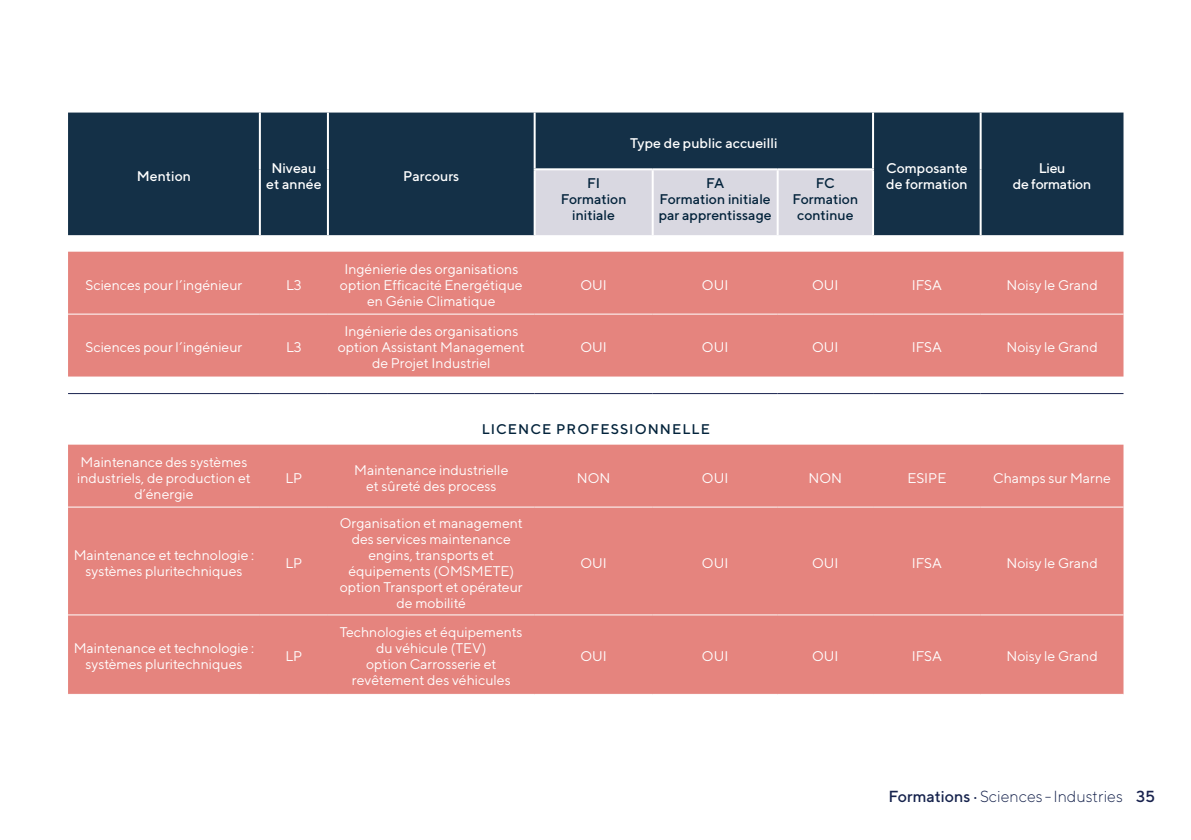
<style>
.page{position:relative;width:1191px;height:840px;background:#fff}
.page>*{position:absolute;margin:0;border:0;box-sizing:border-box;transform-origin:0 0}
.t1{font:300 16px "TT Norms";color:#16234d}
.t2{font:500 16px "TT Norms";color:#18224e}
.Exergue{font:14px/16px "TT Norms";color:#fff;text-align:center}
.Exergue-2{font:500 14px/16px "TT Norms";color:#fff;text-align:center}
.Exergue-3{font:500 14px/16px "TT Norms";color:#03233b;text-align:center}
.Exergue-4{font:500 14px "TT Norms";letter-spacing:.075em;color:#03233b}
.Exergue-5{font:500 14px "TT Norms";letter-spacing:-.02em;color:#fff}
.s1{font-weight:500}
</style>
<div class="page">
<div style="left:68px;top:112px;width:1055px;height:123px;background:#143047"></div>
<div style="left:535px;top:170px;width:337px;height:65px;background:#d9d8e1"></div>
<svg style="left:68px;top:251px;width:1055px;height:442px;background:#e99792"></svg>
<hr style="left:872px;top:112px;width:2px;height:56px;background:#fff">
<hr style="left:979px;top:112px;width:2px;height:57px;background:#fff">
<hr style="left:872px;top:170px;width:2px;height:65px;background:#fff">
<hr style="left:979px;top:169px;width:2px;height:66px;background:#fff">
<hr style="left:259px;top:112px;width:2px;height:57px;background:#fff">
<hr style="left:327px;top:112px;width:2px;height:57px;background:#fff">
<hr style="left:533px;top:112px;width:2px;height:56px;background:#fff">
<hr style="left:259px;top:169px;width:2px;height:66px;background:#fff">
<hr style="left:327px;top:169px;width:2px;height:66px;background:#fff">
<hr style="left:533px;top:168px;width:119px;height:2px;background:#fff">
<hr style="left:533px;top:170px;width:2px;height:65px;background:#fff">
<hr style="left:652px;top:168px;width:125px;height:2px;background:#fff">
<hr style="left:651px;top:170px;width:2px;height:65px;background:#fff">
<hr style="left:777px;top:168px;width:97px;height:2px;background:#fff">
<hr style="left:776px;top:170px;width:2px;height:65px;background:#fff">
<hr style="left:68px;top:393px;width:192px;height:1px;background:#18224e">
<hr style="left:260px;top:393px;width:68px;height:1px;background:#18224e">
<hr style="left:328px;top:393px;width:206px;height:1px;background:#18224e">
<hr style="left:534px;top:393px;width:118px;height:1px;background:#18224e">
<hr style="left:652px;top:393px;width:125px;height:1px;background:#18224e">
<hr style="left:777px;top:393px;width:96px;height:1px;background:#18224e">
<hr style="left:873px;top:393px;width:107px;height:1px;background:#18224e">
<hr style="left:980px;top:393px;width:143px;height:1px;background:#18224e">
<hr style="left:68px;top:313px;width:192px;height:1px;background:#fff">
<hr style="left:260px;top:313px;width:68px;height:1px;background:#fff">
<hr style="left:328px;top:313px;width:206px;height:1px;background:#fff">
<hr style="left:68px;top:506px;width:192px;height:1px;background:#fff">
<hr style="left:260px;top:506px;width:68px;height:1px;background:#fff">
<hr style="left:328px;top:506px;width:206px;height:1px;background:#fff">
<hr style="left:68px;top:614px;width:192px;height:1px;background:#fff">
<hr style="left:260px;top:614px;width:68px;height:1px;background:#fff">
<hr style="left:328px;top:614px;width:206px;height:1px;background:#fff">
<hr style="left:534px;top:313px;width:118px;height:1px;background:#fff">
<hr style="left:652px;top:313px;width:125px;height:1px;background:#fff">
<hr style="left:777px;top:313px;width:96px;height:1px;background:#fff">
<hr style="left:873px;top:313px;width:107px;height:1px;background:#fff">
<hr style="left:980px;top:313px;width:143px;height:1px;background:#fff">
<hr style="left:534px;top:506px;width:118px;height:1px;background:#fff">
<hr style="left:652px;top:506px;width:125px;height:1px;background:#fff">
<hr style="left:777px;top:506px;width:96px;height:1px;background:#fff">
<hr style="left:873px;top:506px;width:107px;height:1px;background:#fff">
<hr style="left:980px;top:506px;width:143px;height:1px;background:#fff">
<hr style="left:534px;top:614px;width:118px;height:1px;background:#fff">
<hr style="left:652px;top:614px;width:125px;height:1px;background:#fff">
<hr style="left:777px;top:614px;width:96px;height:1px;background:#fff">
<hr style="left:873px;top:614px;width:107px;height:1px;background:#fff">
<hr style="left:980px;top:614px;width:143px;height:1px;background:#fff">
<p class="Exergue-2" style="left:137px;top:167px;width:56px">Mention</p>
<p class="Exergue-2" style="left:266px;top:159px;width:57px">Niveau et année</p>
<p class="Exergue-2" style="left:403px;top:167px;width:57px">Parcours</p>
<p class="Exergue-2" style="left:630px;top:134px;width:149px">Type de public accueilli</p>
<p class="Exergue-2" style="left:886px;top:159px;width:83px;text-align:left">Composante de formation</p>
<p class="Exergue-2" style="left:1038px;top:159px;width:28px">Lieu</p>
<p class="Exergue-3" style="left:815px;top:175px;width:21px">FC</p>
<p class="Exergue-3" style="left:792px;top:191px;width:67px">Formation continue</p>
<p class="Exergue-3" style="left:587px;top:175px;width:15px">FI</p>
<p class="Exergue-5" style="left:1013px;top:175px;width:80px">de formation</p>
<p class="Exergue-3" style="left:561px;top:191px;width:67px">Formation initiale</p>
<p class="Exergue-3" style="left:706px;top:175px;width:20px">FA</p>
<p class="Exergue-3" style="left:659px;top:191px;width:114px;text-align:left">Formation initiale par apprentissage</p>
<p class="Exergue" style="left:86px;top:276px;width:158px">Sciences pour l’ingénieur</p>
<p class="Exergue" style="left:286px;top:276px;width:17px">L3</p>
<p class="Exergue" style="left:86px;top:338px;width:158px">Sciences pour l’ingénieur</p>
<p class="Exergue" style="left:286px;top:338px;width:17px">L3</p>
<p class="Exergue" style="left:77px;top:453px;width:175px">Maintenance des systèmes industriels, de production et d’énergie</p>
<p class="Exergue" style="left:285px;top:469px;width:18px">LP</p>
<p class="Exergue" style="left:74px;top:546px;width:182px">Maintenance et technologie : systèmes pluritechniques</p>
<p class="Exergue" style="left:285px;top:554px;width:18px">LP</p>
<p class="Exergue" style="left:74px;top:639px;width:182px">Maintenance et technologie : systèmes pluritechniques</p>
<p class="Exergue" style="left:285px;top:647px;width:18px">LP</p>
<p class="Exergue" style="left:344px;top:260px;width:175px">Ingénierie des organisations</p>
<p class="Exergue" style="left:340px;top:276px;width:184px">option Efficacité Energétique en Génie Climatique</p>
<p class="Exergue" style="left:580px;top:276px;width:28px">OUI</p>
<p class="Exergue" style="left:702px;top:276px;width:28px">OUI</p>
<p class="Exergue" style="left:812px;top:276px;width:28px">OUI</p>
<p class="Exergue" style="left:911px;top:276px;width:32px">IFSA</p>
<p class="Exergue" style="left:1006px;top:276px;width:93px">Noisy le Grand</p>
<p class="Exergue" style="left:344px;top:322px;width:175px">Ingénierie des organisations</p>
<p class="Exergue" style="left:338px;top:338px;width:189px">option Assistant Management de Projet Industriel</p>
<p class="Exergue" style="left:580px;top:338px;width:28px">OUI</p>
<p class="Exergue" style="left:702px;top:338px;width:28px">OUI</p>
<p class="Exergue" style="left:812px;top:338px;width:28px">OUI</p>
<p class="Exergue" style="left:911px;top:338px;width:32px">IFSA</p>
<p class="Exergue" style="left:1006px;top:338px;width:93px">Noisy le Grand</p>
<p class="Exergue-4" style="left:482px;top:420px;width:230px">LICENCE PROFESSIONNELLE</p>
<p class="Exergue" style="left:354px;top:461px;width:156px">Maintenance industrielle</p>
<p class="Exergue" style="left:366px;top:477px;width:132px">et sûreté des process</p>
<p class="Exergue" style="left:340px;top:514px;width:185px">Organisation et management des services maintenance engins, transports et équipements (OMSMETE)</p>
<p class="Exergue" style="left:340px;top:578px;width:184px">option Transport et opérateur de mobilité</p>
<p class="Exergue" style="left:340px;top:623px;width:184px">Technologies et équipements du véhicule (TEV)</p>
<p class="Exergue" style="left:352px;top:655px;width:160px">option Carrosserie et revêtement des véhicules</p>
<p class="Exergue" style="left:577px;top:469px;width:35px">NON</p>
<p class="Exergue" style="left:702px;top:469px;width:28px">OUI</p>
<p class="Exergue" style="left:808px;top:469px;width:35px">NON</p>
<p class="Exergue" style="left:907px;top:469px;width:40px">ESIPE</p>
<p class="Exergue" style="left:993px;top:469px;width:119px">Champs sur Marne</p>
<p class="Exergue" style="left:580px;top:554px;width:28px">OUI</p>
<p class="Exergue" style="left:702px;top:554px;width:28px">OUI</p>
<p class="Exergue" style="left:812px;top:554px;width:28px">OUI</p>
<p class="Exergue" style="left:911px;top:554px;width:32px">IFSA</p>
<p class="Exergue" style="left:1006px;top:554px;width:93px">Noisy le Grand</p>
<p class="Exergue" style="left:580px;top:647px;width:28px">OUI</p>
<p class="Exergue" style="left:702px;top:647px;width:28px">OUI</p>
<p class="Exergue" style="left:812px;top:647px;width:28px">OUI</p>
<p class="Exergue" style="left:911px;top:647px;width:32px">IFSA</p>
<p class="Exergue" style="left:1006px;top:647px;width:93px">Noisy le Grand</p>
<p class="t1" style="left:888px;top:786px;width:236px"><span class="s1">Formations ·</span> Sciences - Industries</p>
<p class="t2" style="left:1136px;top:786px;width:21px">35</p>
</div>
